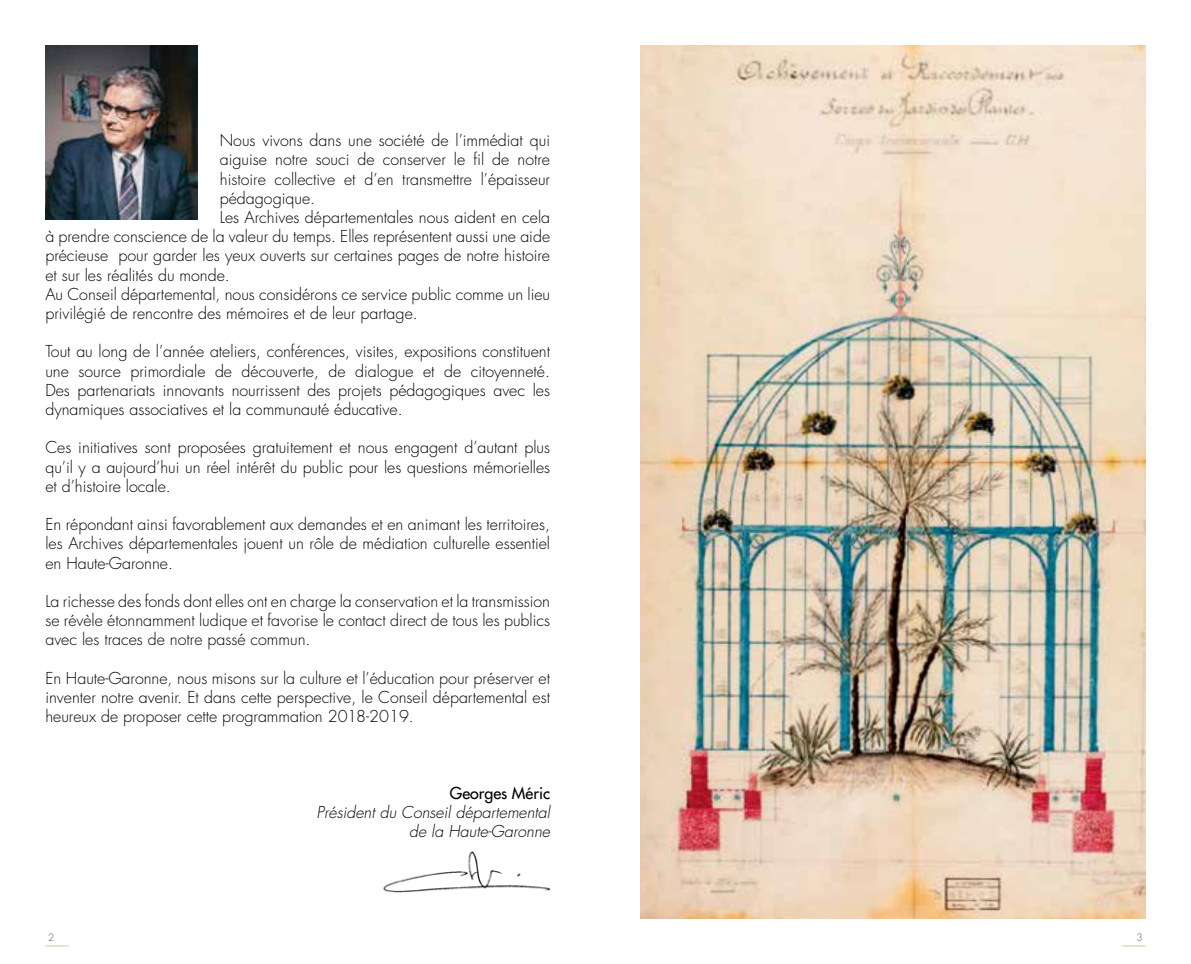
<style>
.page{position:relative;width:1191px;height:964px;background:#fff}
.page>*{position:absolute;margin:0;border:0;box-sizing:border-box;transform-origin:0 0}
.t1{font:300 16px/19.2px "Futura";color:#000;text-align:justify}
.t2{font:italic 300 16px/19.2px "Futura";color:#000;text-align:right}
.t3{font:16px "Futura";color:#000}
.t4{font:300 10px "Futura";color:#695241}
</style>
<div class="page">
<hr style="left:1122px;top:945px;width:23px;height:2px;background:#eae2d1">
<hr style="left:45px;top:945px;width:24px;height:2px;background:#eae2d1">
<img style="left:45px;top:45px;width:152px;height:174px">
<img style="left:641px;top:45px;width:504px;height:873px">
<img style="left:383px;top:851px;width:168px;height:42px">
<p class="t1" style="left:220px;top:131px;width:332px">Nous vivons dans une société de l’immédiat qui</p>
<p class="t1" style="left:220px;top:150px;width:332px">aiguise notre souci de conserver le fil de notre</p>
<p class="t1" style="left:220px;top:169px;width:332px">histoire collective et d’en transmettre l’épaisseur</p>
<p class="t1" style="left:220px;top:188px;width:97px">pédagogique.</p>
<p class="t1" style="left:220px;top:208px;width:332px">Les Archives départementales nous aident en cela</p>
<p class="t1" style="left:45px;top:227px;width:506px">à prendre conscience de la valeur du temps. Elles représentent aussi une aide</p>
<p class="t1" style="left:45px;top:246px;width:506px">précieuse pour garder les yeux ouverts sur certaines pages de notre histoire</p>
<p class="t1" style="left:45px;top:265px;width:186px">et sur les réalités du monde.</p>
<p class="t1" style="left:45px;top:284px;width:506px">Au Conseil départemental, nous considérons ce service public comme un lieu</p>
<p class="t1" style="left:45px;top:304px;width:374px">privilégié de rencontre des mémoires et de leur partage.</p>
<p class="t1" style="left:45px;top:342px;width:506px">Tout au long de l’année ateliers, conférences, visites, expositions constituent une source primordiale de découverte, de dialogue et de citoyenneté.<br>Des partenariats innovants nourrissent des projets pédagogiques avec les dynamiques associatives et la communauté éducative.</p>
<p class="t1" style="left:45px;top:438px;width:506px">Ces initiatives sont proposées gratuitement et nous engagent d’autant plus qu’il y a aujourd’hui un réel intérêt du public pour les questions mémorielles et d’histoire locale.</p>
<p class="t1" style="left:45px;top:515px;width:506px">En répondant ainsi favorablement aux demandes et en animant les territoires, les Archives départementales jouent un rôle de médiation culturelle essentiel en Haute-Garonne.</p>
<p class="t1" style="left:45px;top:592px;width:506px">La richesse des fonds dont elles ont en charge la conservation et la transmission se révèle étonnamment ludique et favorise le contact direct de tous les publics avec les traces de notre passé commun.</p>
<p class="t1" style="left:45px;top:668px;width:506px">En Haute-Garonne, nous misons sur la culture et l’éducation pour préserver et inventer notre avenir. Et dans cette perspective, le Conseil départemental est heureux de proposer cette programmation 2018-2019.</p>
<p class="t3" style="left:450px;top:783px;width:102px">Georges Méric</p>
<p class="t2" style="left:316px;top:803px;width:235px">Président du Conseil départemental de la Haute-Garonne</p>
<p class="t4" style="left:48px;top:931px;width:8px">2</p>
<p class="t4" style="left:1136px;top:931px;width:8px">3</p>
</div>
